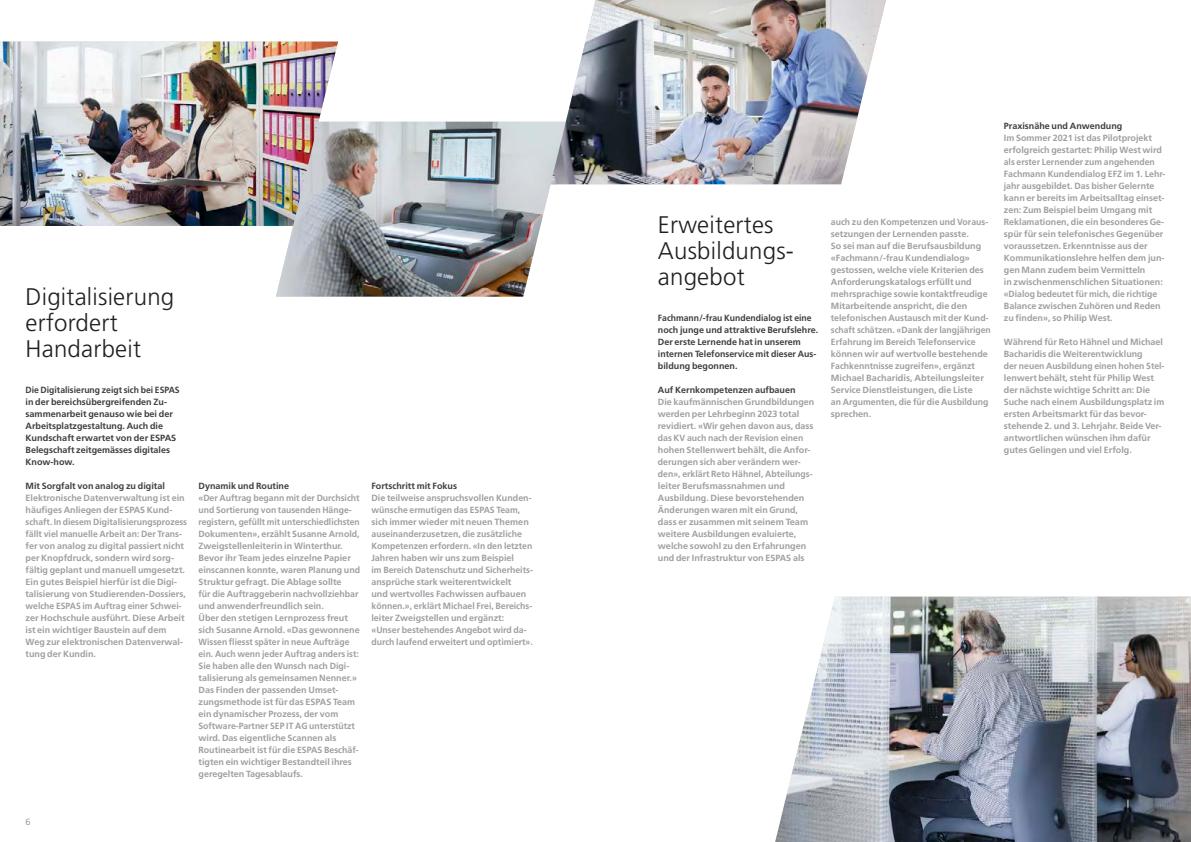
<style>
.page{position:relative;width:1191px;height:842px;background:#fff}
.page>*{position:absolute;margin:0;border:0;box-sizing:border-box;transform-origin:0 0}
.t1{font:300 24px/26px "Frutiger";letter-spacing:.01em;color:#231f20}
.t2{font:700 9px/12px "Frutiger";color:#9d9fa2}
.t3{font:700 9px/12px "Frutiger";color:#3e3e3f;scale:.96 1}
.t4{font:700 9px "Frutiger";color:#3e3e3f}
.t5{font:300 9px "Frutiger";color:#808285}
</style>
<div class="page">
<img style="left:276px;top:122px;width:290px;height:175px">
<img style="left:0;top:42px;width:338px;height:184px">
<img style="left:550px;top:0;width:336px;height:184px">
<img style="left:775px;top:597px;width:416px;height:245px">
<h1 class="t1" style="left:26px;top:284px;width:150px">Digitalisierung erfordert<br>Handarbeit</h1>
<p class="t3" style="left:26px;top:384px;width:162px">Die Digitalisierung zeigt sich bei ESPAS in der bereichsübergreifenden Zu&shy;sammenarbeit genauso wie bei der<br>Arbeitsplatzgestaltung. Auch die<br>Kundschaft erwartet von der ESPAS<br>Belegschaft zeitgemässes digitales<br>Know-how.</p>
<p class="t4" style="left:26px;top:480px;width:141px">Mit Sorgfalt von analog zu digital</p>
<p class="t2" style="left:26px;top:492px;width:163px">Elektronische Datenverwaltung ist ein häufiges Anliegen der ESPAS Kund&shy;schaft. In diesem Digitalisierungsprozess fällt viel manuelle Arbeit an: Der Trans&shy;fer von analog zu digital passiert nicht per Knopfdruck, sondern wird sorg&shy;fältig geplant und manuell umgesetzt.<br>Ein gutes Beispiel hierfür ist die Digi&shy;talisierung von Studierenden-Dossiers, welche ESPAS im Auftrag einer Schwei&shy;zer Hochschule ausführt. Diese Arbeit ist ein wichtiger Baustein auf dem Weg zur elektronischen Datenverwal&shy;tung der Kundin.</p>
<p class="t4" style="left:198px;top:480px;width:92px">Dynamik und Routine</p>
<p class="t2" style="left:198px;top:492px;width:163px">«Der Auftrag begann mit der Durchsicht und Sortierung von tausenden Hänge&shy;registern, gefüllt mit unterschiedlichsten Dokumenten», erzählt Susanne Arnold, Zweigstellenleiterin in Winterthur.<br>Bevor ihr Team jedes einzelne Papier einscannen konnte, waren Planung und Struktur gefragt. Die Ablage sollte<br>für die Auftraggeberin nachvollziehbar und anwenderfreundlich sein.<br>Über den stetigen Lernprozess freut sich Susanne Arnold. «Das gewonnene Wissen fliesst später in neue Aufträge ein. Auch wenn jeder Auftrag anders ist:<br>Sie haben alle den Wunsch nach Digi&shy;talisierung als gemeinsamen Nenner.» Das Finden der passenden Umset&shy;zungsmethode ist für das ESPAS Team ein dynamischer Prozess, der vom Software-Partner SEP IT AG unterstützt wird. Das eigentliche Scannen als Routinearbeit ist für die ESPAS Beschäf&shy;tigten ein wichtiger Bestandteil ihres geregelten Tagesablaufs.</p>
<p class="t4" style="left:371px;top:480px;width:87px">Fortschritt mit Fokus</p>
<p class="t2" style="left:371px;top:492px;width:163px">Die teilweise anspruchsvollen Kunden&shy;wünsche ermutigen das ESPAS Team, sich immer wieder mit neuen Themen auseinanderzusetzen, die zusätzliche Kompetenzen erfordern. «In den letzten Jahren haben wir uns zum Beispiel<br>im Bereich Datenschutz und Sicherheits&shy;ansprüche stark weiterentwickelt<br>und wertvolles Fachwissen aufbauen können.», erklärt Michael Frei, Bereichs&shy;leiter Zweigstellen und ergänzt: «Unser bestehendes Angebot wird da&shy;durch laufend erweitert und optimiert».</p>
<p class="t5" style="left:26px;top:817px;width:7px">6</p>
<h1 class="t1" style="left:658px;top:212px;width:138px">Erweitertes<br>Ausbildungs&shy;angebot</h1>
<p class="t3" style="left:658px;top:312px;width:169px">Fachmann /-frau Kundendialog ist eine noch junge und attraktive Berufslehre.<br>Der erste Lernende hat in unserem internen Telefonservice mit dieser Aus&shy;bildung begonnen.</p>
<p class="t4" style="left:658px;top:384px;width:139px">Auf Kernkompetenzen aufbauen</p>
<p class="t2" style="left:658px;top:396px;width:158px">Die kaufmännischen Grundbildungen werden per Lehrbeginn 2023 total revidiert. «Wir gehen davon aus, dass das KV auch nach der Revision einen hohen Stellenwert behält, die Anfor&shy;derungen sich aber verändern wer&shy;den», erklärt Reto Hähnel, Abteilungs&shy;leiter Berufsmassnahmen und Ausbildung. Diese bevorstehenden Änderungen waren mit ein Grund, dass er zusammen mit seinem Team weitere Ausbildungen evaluierte, welche sowohl zu den Erfahrungen und der Infrastruktur von ESPAS als</p>
<p class="t2" style="left:831px;top:216px;width:161px">auch zu den Kompetenzen und Voraus&shy;setzungen der Lernenden passte.<br>So sei man auf die Berufsausbildung «Fachmann /-frau Kundendialog» gestossen, welche viele Kriterien des Anforderungskatalogs erfüllt und mehrsprachige sowie kontaktfreudige Mitarbeitende anspricht, die den telefonischen Austausch mit der Kund&shy;schaft schätzen. «Dank der langjährigen Erfahrung im Bereich Telefonservice können wir auf wertvolle bestehende Fachkenntnisse zugreifen», ergänzt Michael Bacharidis, Abteilungsleiter Service Dienstleistungen, die Liste<br>an Argumenten, die für die Ausbildung sprechen.</p>
<p class="t4" style="left:1003px;top:120px;width:120px">Praxisnähe und Anwendung</p>
<p class="t2" style="left:1003px;top:132px;width:163px">Im Sommer 2021 ist das Pilotprojekt erfolgreich gestartet: Philip West wird als erster Lernender zum angehenden Fachmann Kundendialog EFZ im 1. Lehr&shy;jahr ausgebildet. Das bisher Gelernte kann er bereits im Arbeitsalltag einset&shy;zen: Zum Beispiel beim Umgang mit Reklamationen, die ein besonderes Ge&shy;spür für sein telefonisches Gegenüber voraussetzen. Erkenntnisse aus der Kommunikationslehre helfen dem jun&shy;gen Mann zudem beim Vermitteln<br>in zwischenmenschlichen Situationen: «Dialog bedeutet für mich, die richtige Balance zwischen Zuhören und Reden zu finden», so Philip West.</p>
<p class="t2" style="left:1003px;top:336px;width:162px">Während für Reto Hähnel und Michael Bacharidis die Weiterentwicklung<br>der neuen Ausbildung einen hohen Stel&shy;lenwert behält, steht für Philip West der nächste wichtige Schritt an: Die Suche nach einem Ausbildungsplatz im ersten Arbeitsmarkt für das bevor&shy;stehende 2. und 3. Lehrjahr. Beide Ver&shy;antwortlichen wünschen ihm dafür gutes Gelingen und viel Erfolg.</p>
</div>
